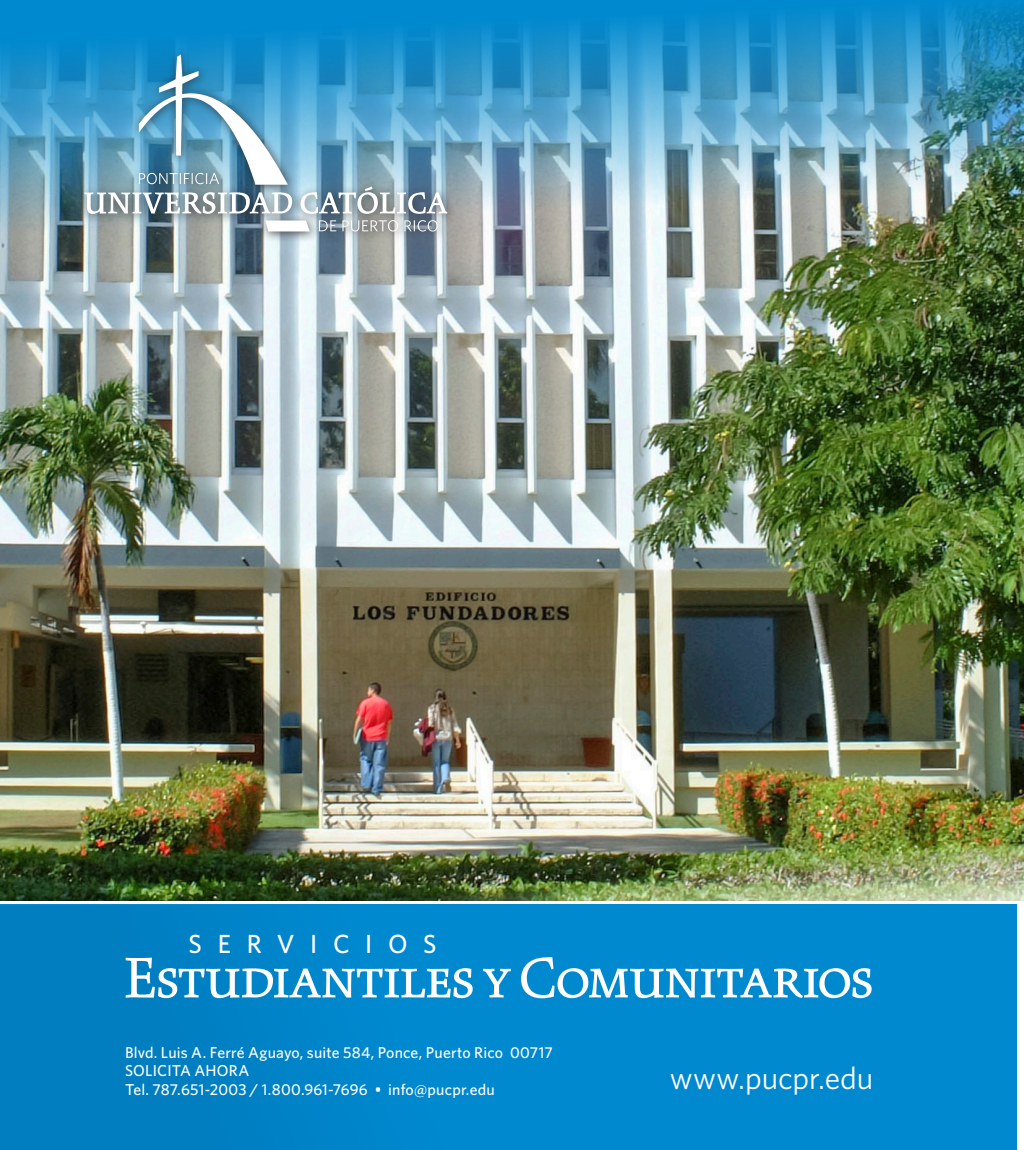
<style>
.page{position:relative;width:1024px;height:1150px;background:#fff}
.page>*{position:absolute;margin:0;border:0;box-sizing:border-box;transform-origin:0 0}
.t1{font:63px "Kinesis Pro 3";letter-spacing:-.025em;color:#fff;scale:1.05 1}
.t2{font:31.5px "Whitney";letter-spacing:-.005em;color:#fff}
.t3{font:500 26.25px "Whitney";letter-spacing:.595em;color:#fff}
.t4{font:500 15.75px "Whitney";letter-spacing:.01em;color:#fff}
</style>
<div class="page">
<div style="left:0;top:905px;width:1016px;height:245px;background:#0089cf"></div>
<img style="left:0;top:231px;width:1024px;height:669px">
<div style="left:0;top:905px;width:459px;height:245px;background:#0081c5"></div>
<img style="left:0;top:0;width:1024px;height:231px">
<div style="left:77px;top:47px;width:380px;height:196px;background:#231f20;opacity:.75"></div>
<img style="left:84px;top:54px;width:363px;height:177px">
<p class="t3" style="left:189px;top:928px;width:249px">SERVICIOS</p>
<p class="t1" style="left:123px;top:941px;width:716px">Estudiantiles y Comunitarios</p>
<p class="t4" style="left:125px;top:1042px;width:429px">Blvd. Luis A. Ferré Aguayo, suite 584, Ponce, Puerto Rico 00717</p>
<p class="t4" style="left:125px;top:1061px;width:126px">SOLICITA AHORA</p>
<p class="t4" style="left:125px;top:1080px;width:371px">Tel. 787.651-2003 / 1.800.961-7696 • info@pucpr.edu</p>
<p class="t2" style="left:670px;top:1059px;width:205px">www.pucpr.edu</p>
</div>
